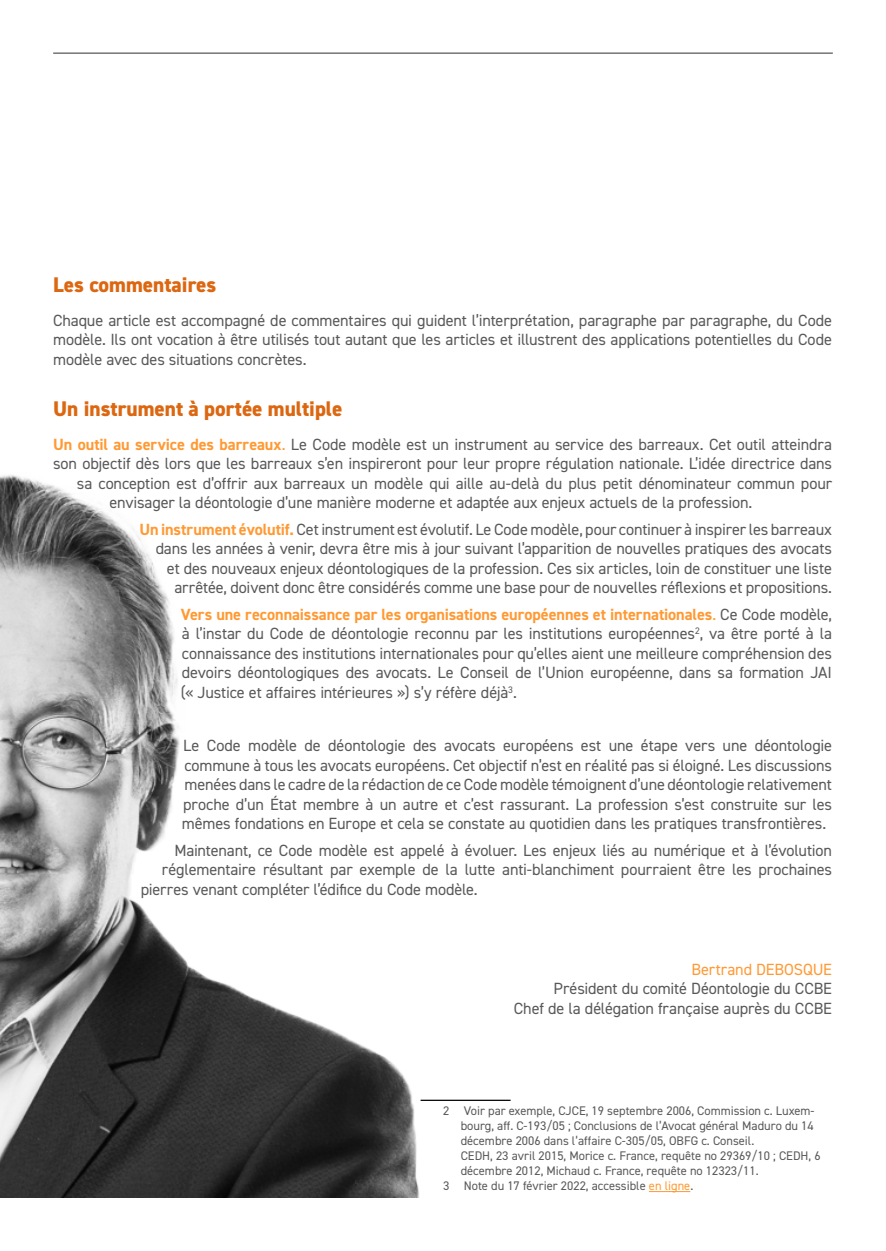
<style>
.page{position:relative;width:886px;height:1251px;background:#fff}
.page>*{position:absolute;margin:0;border:0;box-sizing:border-box;transform-origin:0 0}
.t1{font:800 21.25px "DIN2014";color:#dc6711}
.t2{font:16.25px/19.5px "DIN2014";letter-spacing:-.01em;color:#595959;text-align:justify}
.t3{font:16.25px "DIN2014";letter-spacing:-.01em;color:#f93}
.t4{font:12.5px "DIN2014";color:#595959}
.s1{font-weight:700;color:#f93}
.s2{color:#f93}
</style>
<div class="page">
<img style="left:0;top:475px;width:511px;height:723px">
<hr style="left:53px;top:53px;width:780px;height:1px;background:#595959">
<hr style="left:421px;top:1100px;width:90px;height:1px;background:#000">
<hr style="left:649px;top:1191px;width:41px;height:1px;background:#f93">
<h1 class="t1" style="left:53px;top:270px;width:165px">Les commentaires</h1>
<p class="t2" style="left:53px;top:310px;width:780px">Chaque article est accompagné de commentaires qui guident l’interprétation, paragraphe par paragraphe, du Code modèle. Ils ont vocation à être utilisés tout autant que les articles et illustrent des applications potentielles du Code modèle avec des situations concrètes.</p>
<h1 class="t1" style="left:53px;top:395px;width:291px">Un instrument à portée multiple</h1>
<p class="t2" style="left:53px;top:434px;width:780px"><span class="s1">Un outil au service des barreaux</span><span class="s2">.</span> Le Code modèle est un instrument au service des barreaux. Cet outil atteindra</p>
<p class="t2" style="left:53px;top:454px;width:780px">son objectif dès lors que les barreaux s’en inspireront pour leur propre régulation nationale. L’idée directrice dans</p>
<p class="t2" style="left:77px;top:473px;width:757px">sa conception est d’offrir aux barreaux un modèle qui aille au-delà du plus petit dénominateur commun pour</p>
<p class="t2" style="left:109px;top:493px;width:644px">envisager la déontologie d’une manière moderne et adaptée aux enjeux actuels de la profession.</p>
<p class="t2" style="left:139px;top:519px;width:694px;text-align:right"><span class="s1">Un instrument évolutif.</span> Cet instrument est évolutif. Le Code modèle, pour continuer à inspirer les barreaux dans les années à venir, devra être mis à jour suivant l’apparition de nouvelles pratiques des avocats et des nouveaux enjeux déontologiques de la profession. Ces six articles, loin de constituer une liste arrêtée, doivent donc être considérés comme une base pour de nouvelles réflexions et propositions.</p>
<p class="t2" style="left:181px;top:604px;width:653px"><span class="s1">Vers une reconnaissance par les organisations européennes et internationales</span><span class="s2">.</span> Ce Code modèle, à l’instar du Code de déontologie reconnu par les institutions européennes<sup>2</sup>, va être porté à la connaissance des institutions internationales pour qu’elles aient une meilleure compréhension des devoirs déontologiques des avocats. Le Conseil de l’Union européenne, dans sa formation JAI (« Justice et affaires intérieures ») s’y réfère déjà<sup>3</sup>.</p>
<p class="t2" style="left:182px;top:735px;width:652px">Le Code modèle de déontologie des avocats européens est une étape vers une déontologie commune à tous les avocats européens. Cet objectif n’est en réalité pas si éloigné. Les discussions menées dans le cadre de la rédaction de ce Code modèle témoignent d’une déontologie relativement proche d’un État membre à un autre et c’est rassurant. La profession s’est construite sur les mêmes fondations en Europe et cela se constate au quotidien dans les pratiques transfrontières.</p>
<p class="t2" style="left:174px;top:840px;width:659px">Maintenant, ce Code modèle est appelé à évoluer. Les enjeux liés au numérique et à l’évolution</p>
<p class="t2" style="left:162px;top:859px;width:672px">réglementaire résultant par exemple de la lutte anti-blanchiment pourraient être les prochaines</p>
<p class="t2" style="left:141px;top:879px;width:339px">pierres venant compléter l’édifice du Code modèle.</p>
<p class="t3" style="left:691px;top:959px;width:142px">Bertrand DEBOSQUE</p>
<p class="t2" style="left:514px;top:978px;width:320px;text-align:right">Président du comité Déontologie du CCBE<br>Chef de la délégation française auprès du CCBE</p>
<p class="t4" style="left:443px;top:1103px;width:373px">2 Voir par exemple, CJCE, 19 septembre 2006, Commission c. Luxem-</p>
<p class="t4" style="left:461px;top:1118px;width:354px">bourg, aff. C-193/05 ; Conclusions de l’Avocat général Maduro du 14</p>
<p class="t4" style="left:461px;top:1133px;width:295px">décembre 2006 dans l’affaire C-305/05, OBFG c. Conseil.</p>
<p class="t4" style="left:461px;top:1148px;width:361px">CEDH, 23 avril 2015, Morice c. France, requête no 29369/10 ; CEDH, 6</p>
<p class="t4" style="left:461px;top:1163px;width:299px">décembre 2012, Michaud c. France, requête no 12323/11.</p>
<p class="t4" style="left:443px;top:1178px;width:252px">3 Note du 17 février 2022, accessible <span class="s2">en ligne</span>.</p>
</div>
